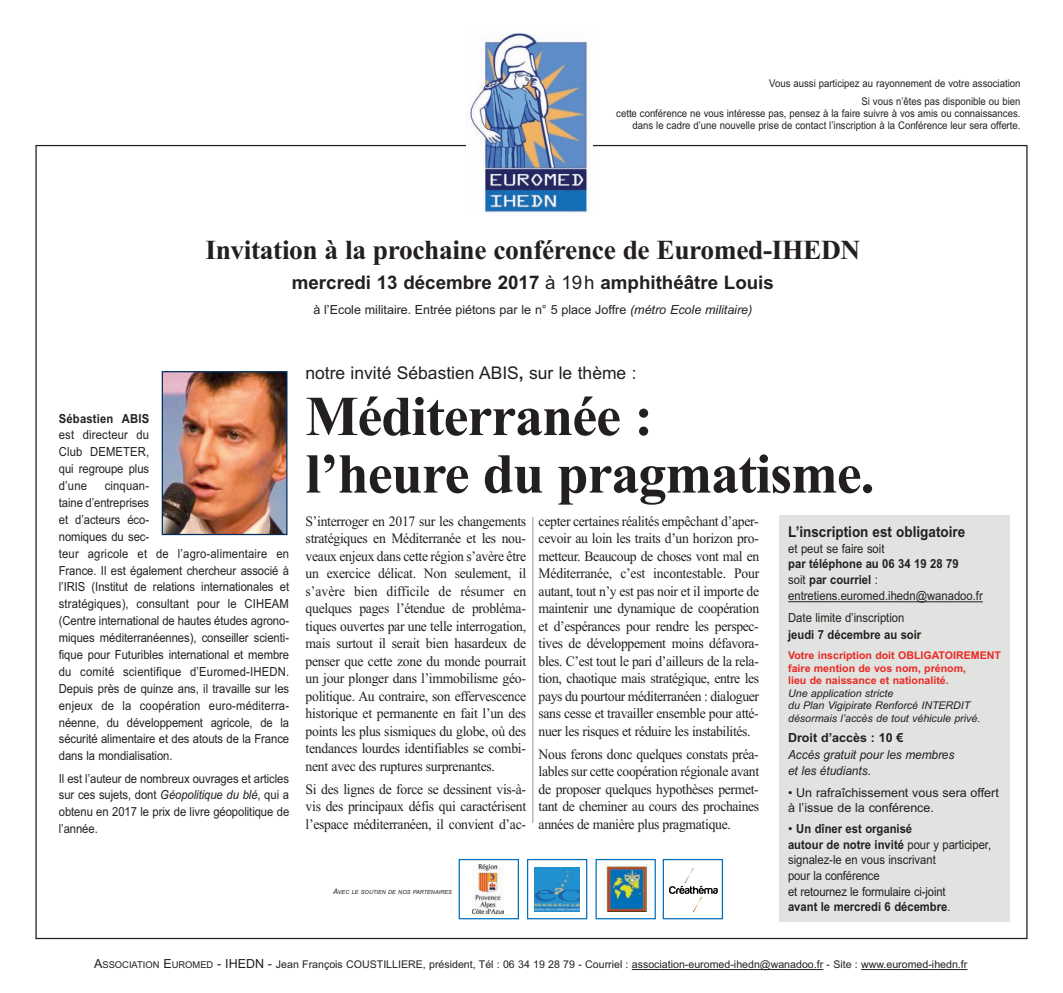
<style>
.page{position:relative;width:1063px;height:993px;background:#fff}
.page>*{position:absolute;margin:0;border:0;box-sizing:border-box;transform-origin:0 0}
.t1{font:700 56.25px/57.5px "Times New Roman";letter-spacing:-.02em;color:#231f20}
.t2{font:700 27.5px "Times New Roman";letter-spacing:-.015em;color:#231f20}
.t3{font:700 18.75px "Arial";color:#231f20}
.t4{font:17.5px "Arial";color:#231f20}
.t5{font:700 15px "Arial";color:#231f20;scale:.9 1}
.t6{font:14.38px/17.5px "Times New Roman";letter-spacing:-.02em;color:#231f20;text-align:justify;scale:.95 1}
.t7{font:12.5px/16.9px "Arial";letter-spacing:-.005em;color:#231f20;scale:.9 1}
.t8{font:12.5px/15.5px "Arial";letter-spacing:-.005em;color:#231f20}
.t9{font:italic 12.5px/16.2px "Arial";letter-spacing:-.005em;color:#231f20;scale:.95 1}
.t10{font:700 12.5px "Arial";color:#231f20;scale:.9 1}
.t11{font:700 12.5px "Arial";color:#231f20}
.t12{font:10.62px/18.8px "Arial";color:#231f20;text-align:right;scale:.9 1}
.t13{font:10.62px "Arial";color:#231f20}
.t14{font:700 10.62px/12.5px "Arial";color:#ec2724}
.t15{font:italic 10.62px/12.5px "Arial";color:#231f20}
.t16{font:italic 5.62px "Arial";color:#231f20}
.s1{font-weight:400}
.s2{font-style:italic}
.s3{font-weight:700}
.s4{font-style:normal}
.s5{font-size:7.5px}
.s6{font-size:12.5px}
.s7{font-size:9.38px}
</style>
<div class="page">
<hr style="left:632px;top:968px;width:191px;height:1px;background:#231f20">
<hr style="left:861px;top:968px;width:106px;height:1px;background:#231f20">
<img style="left:470px;top:33px;width:120px;height:180px">
<div style="left:527px;top:858px;width:60px;height:61px;border:1px solid #0072bc"></div>
<div style="left:596px;top:858px;width:60px;height:61px;border:1px solid #0072bc"></div>
<div style="left:663px;top:858px;width:60px;height:61px;border:1px solid #0072bc"></div>
<div style="left:459px;top:858px;width:60px;height:61px;border:1px solid #0072bc"></div>
<img style="left:473px;top:864px;width:31px;height:48px">
<img style="left:606px;top:864px;width:44px;height:47px">
<svg style="left:669px;top:868px;width:49px;height:44px"></svg>
<img style="left:535px;top:867px;width:45px;height:44px">
<div style="left:780px;top:514px;width:230px;height:407px;background:#e0e3df"></div>
<hr style="left:788px;top:601px;width:195px;height:1px;background:#231f20">
<img style="left:164px;top:373px;width:121px;height:160px">
<div style="left:162px;top:371px;width:125px;height:164px;border:1px solid #002e5e"></div>
<hr style="left:532px;top:516px;width:1px;height:306px;background:#a6aea4">
<p class="t12" style="left:769px;top:74px;width:281px">Vous aussi participez au rayonnement de votre association<br>Si vous n’êtes pas disponible ou bien</p>
<p class="t12" style="left:616px;top:108px;width:451px;line-height:11.9px">cette conférence ne vous intéresse pas, pensez à la faire suivre à vos amis ou connaissances. dans le cadre d’une nouvelle prise de contact l’inscription à la Conférence leur sera offerte.</p>
<h2 class="t2" style="left:205px;top:233px;width:656px">Invitation à la prochaine conférence de Euromed-IHEDN</h2>
<h3 class="t3" style="left:292px;top:271px;width:484px">mercredi 13 décembre 2017 <span class="s1">à 19h</span> amphithéâtre Louis</h3>
<p class="t8" style="left:313px;top:301px;width:440px">à l’Ecole militaire. Entrée piétons par le n° 5 place Joffre <span class="s2">(métro Ecole militaire)</span></p>
<p class="t10" style="left:59px;top:411px;width:102px">Sébastien ABIS</p>
<p class="t7" style="left:59px;top:426px;width:102px;text-align:justify">est directeur du Club DEMETER, qui regroupe plus d’une</p>
<p class="t7" style="left:59px;top:477px;width:258px;text-indent:46px">cinquan-<br>taine d’entreprises<br>et d’acteurs éco-<br>nomiques du sec-<br>teur agricole et de l’agro-alimentaire en France. Il est également chercheur associé à l’IRIS (Institut de relations internationales et stratégiques), consultant pour le CIHEAM (Centre international de hautes études agrono&shy;miques méditerranéennes), conseiller scienti&shy;fique pour Futuribles international et membre du comité scientifique d’Euromed-IHEDN.<br>Depuis près de quinze ans, il travaille sur les enjeux de la coopération euro-méditerra&shy;néenne, du développement agricole, de la sécurité alimentaire et des atouts de la France dans la mondialisation.</p>
<p class="t7" style="left:59px;top:769px;width:258px;text-align:justify">Il est l’auteur de nombreux ouvrages et articles sur ces sujets, dont <span class="s2">Géopolitique du blé</span>, qui a obtenu en 2017 le prix de livre géopolitique de l’année.</p>
<p class="t4" style="left:305px;top:362px;width:333px">notre invité Sébastien ABIS<span class="s3">,</span> sur le thème :</p>
<h1 class="t1" style="left:305px;top:387px;width:571px">Méditerranée :<br>l’heure du pragmatisme.</h1>
<p class="t6" style="left:306px;top:512px;width:234px">S’interroger en 2017 sur les changements stratégiques en Méditerranée et les nou&shy;veaux enjeux dans cette région s’avère être un exercice délicat. Non seulement, il s’avère bien difficile de résumer en quelques pages l’étendue de probléma&shy;tiques ouvertes par une telle interrogation, mais surtout il serait bien hasardeux de penser que cette zone du monde pourrait un jour plonger dans l’immobilisme géo&shy;politique. Au contraire, son effervescence historique et permanente en fait l’un des points les plus sismiques du globe, où des tendances lourdes identifiables se combi&shy;nent avec des ruptures surprenantes.</p>
<p class="t6" style="left:306px;top:779px;width:234px">Si des lignes de force se dessinent vis-à&shy;vis des principaux défis qui caractérisent l’espace méditerranéen, il convient d’ac-</p>
<p class="t6" style="left:539px;top:511px;width:234px">cepter certaines réalités empêchant d’aper&shy;cevoir au loin les traits d’un horizon pro&shy;metteur. Beaucoup de choses vont mal en Méditerranée, c’est incontestable. Pour autant, tout n’y est pas noir et il importe de maintenir une dynamique de coopération et d’espérances pour rendre les perspec&shy;tives de développement moins défavora&shy;bles. C’est tout le pari d’ailleurs de la rela&shy;tion, chaotique mais stratégique, entre les pays du pourtour méditerranéen : dialoguer sans cesse et travailler ensemble pour atté&shy;nuer les risques et réduire les instabilités.</p>
<p class="t6" style="left:539px;top:744px;width:234px">Nous ferons donc quelques constats préa&shy;lables sur cette coopération régionale avant de proposer quelques hypothèses permet&shy;tant de cheminer au cours des prochaines années de manière plus pragmatique.</p>
<p class="t5" style="left:788px;top:523px;width:198px">L’inscription est obligatoire</p>
<p class="t7" style="left:788px;top:540px;width:109px">et peut se faire soit</p>
<p class="t7" style="left:788px;top:556px;width:218px;line-height:16px"><span class="s3">par téléphone au 06 34 19 28 79<br></span>soit <span class="s3">par courriel</span> : entretiens.euromed.ihedn@wanadoo.fr</p>
<p class="t7" style="left:788px;top:608px;width:131px">Date limite d’inscription</p>
<p class="t10" style="left:788px;top:627px;width:150px">jeudi 7 décembre au soir</p>
<p class="t14" style="left:788px;top:649px;width:214px">Votre inscription doit obLigatoirement faire mention de vos nom, prénom,<br>lieu de naissance et nationalité.</p>
<p class="t15" style="left:788px;top:686px;width:194px">Une application stricte<br>du Plan Vigipirate Renforcé INTERDIT désormais l’accès de tout véhicule privé.</p>
<p class="t11" style="left:788px;top:729px;width:117px">Droit d’accès : 10 €</p>
<p class="t9" style="left:788px;top:746px;width:177px">Accès gratuit pour les membres et les étudiants<span class="s4">.</span></p>
<p class="t8" style="left:788px;top:784px;width:212px;line-height:15px">• Un rafraîchissement vous sera offert à l’issue de la conférence.</p>
<p class="t8" style="left:788px;top:820px;width:205px">• <span class="s3">Un dîner est organisé<br>autour de notre invité</span> pour y participer, signalez-le en vous inscrivant<br>pour la conférence<br>et retournez le formulaire ci-joint<br><span class="s3">avant le mercredi 6 décembre</span>.</p>
<p class="t16" style="left:333px;top:888px;width:120px"><span class="s5">A</span>VEC LE SOUTIEN DE NOS PARTENAIRES</p>
<p class="t13" style="left:94px;top:958px;width:875px"><span class="s6">A</span><span class="s7">SSOCIATION</span> <span class="s6">E</span><span class="s7">UROMED</span> <span class="s6">- IHEDN -</span> Jean François COUSTILLIERE, président, Tél : 06 34 19 28 79 - Courriel : association-euromed-ihedn@wanadoo.fr - Site : www.euromed-ihedn.fr</p>
</div>
